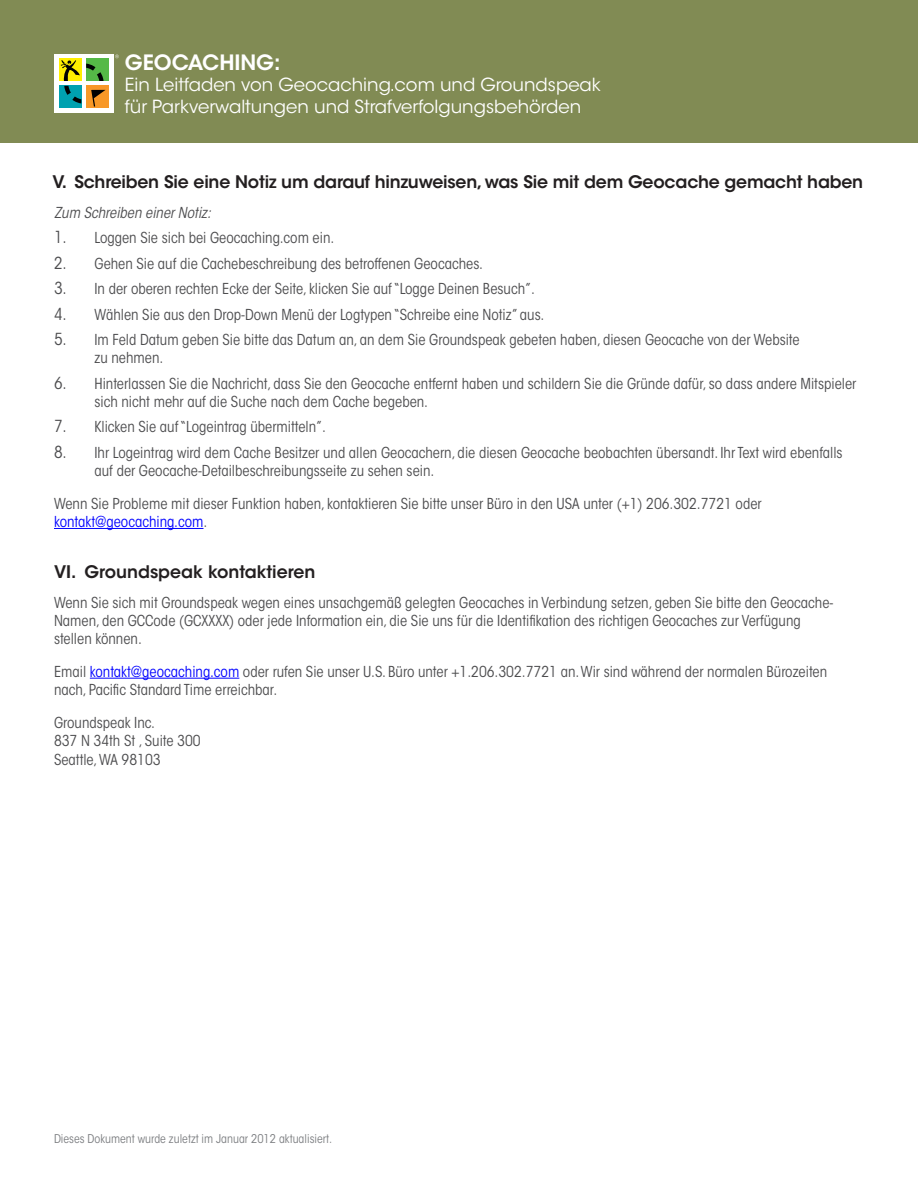
<style>
.page{position:relative;width:918px;height:1188px;background:#fff}
.page>*{position:absolute;margin:0;border:0;box-sizing:border-box;transform-origin:0 0}
.t1{font:600 21px "ITC Avant Garde Std";color:#fff}
.t2{font:18px/21.6px "ITC Avant Garde Std";color:#fff}
.t3{font:600 17.25px "ITC Avant Garde Std";letter-spacing:-.01em;color:#231f20}
.t4{font:condensed 15px/18px "ITC Avant Garde Std";color:#4d4d4f}
.t5{font:italic condensed 15px "ITC Avant Garde Std";color:#4d4d4f}
.t6{font:condensed 12px "ITC Avant Garde Std";color:#7c7e81}
.s1{font-size:16.5px}
.s2{color:#00f}
</style>
<div class="page">
<div style="left:0;top:0;width:918px;height:143px;background:#818b54"></div>
<div style="left:54px;top:54px;width:60px;height:59px;background:#fff"></div>
<svg style="left:115px;top:55px;width:4px;height:3px"></svg>
<div style="left:59px;top:59px;width:22px;height:22px;background:#ffef00"></div>
<div style="left:86px;top:59px;width:23px;height:22px;background:#55b947"></div>
<div style="left:59px;top:86px;width:22px;height:22px;background:#00a1b0"></div>
<div style="left:86px;top:86px;width:23px;height:22px;background:#f89828"></div>
<svg style="left:61px;top:60px;width:45px;height:47px"></svg>
<hr style="left:54px;top:528px;width:150px;height:1px;background:#00f">
<hr style="left:90px;top:678px;width:149px;height:1px;background:#00f">
<h1 class="t1" style="left:125px;top:49px;width:157px">GEOCACHING:</h1>
<p class="t2" style="left:125px;top:74px;width:478px">Ein Leitfaden von Geocaching.com und Groundspeak für Parkverwaltungen und Strafverfolgungsbehörden</p>
<p class="t3" style="left:52px;top:171px;width:812px">V. Schreiben Sie eine Notiz um darauf hinzuweisen, was Sie mit dem Geocache gemacht haben</p>
<p class="t5" style="left:54px;top:204px;width:159px">Zum Schreiben einer Notiz:</p>
<p class="t4" style="left:54px;top:229px;width:282px"><span class="s1">1.</span> Loggen Sie sich bei Geocaching.com ein.</p>
<p class="t4" style="left:54px;top:255px;width:431px"><span class="s1">2.</span> Gehen Sie auf die Cachebeschreibung des betroffenen Geocaches.</p>
<p class="t4" style="left:54px;top:280px;width:483px"><span class="s1">3.</span> In der oberen rechten Ecke der Seite, klicken Sie auf “Logge Deinen Besuch”.</p>
<p class="t4" style="left:54px;top:306px;width:492px"><span class="s1">4.</span> Wählen Sie aus den Drop-Down Menü der Logtypen “Schreibe eine Notiz” aus.</p>
<p class="t4" style="left:94px;top:331px;width:707px;text-indent:-40px"><span class="s1">5.</span> Im Feld Datum geben Sie bitte das Datum an, an dem Sie Groundspeak gebeten haben, diesen Geocache von der Website zu nehmen.</p>
<p class="t4" style="left:94px;top:375px;width:763px;text-indent:-40px"><span class="s1">6.</span> Hinterlassen Sie die Nachricht, dass Sie den Geocache entfernt haben und schildern Sie die Gründe dafür, so dass andere Mitspieler sich nicht mehr auf die Suche nach dem Cache begeben.</p>
<p class="t4" style="left:54px;top:418px;width:274px"><span class="s1">7.</span> Klicken Sie auf “Logeintrag übermitteln”.</p>
<p class="t4" style="left:94px;top:444px;width:750px;text-indent:-40px"><span class="s1">8.</span> Ihr Logeintrag wird dem Cache Besitzer und allen Geocachern, die diesen Geocache beobachten übersandt. Ihr Text wird ebenfalls auf der Geocache-Detailbeschreibungsseite zu sehen sein.</p>
<p class="t4" style="left:54px;top:495px;width:709px">Wenn Sie Probleme mit dieser Funktion haben, kontaktieren Sie bitte unser Büro in den USA unter (+1) 206.302.7721 oder <span class="s2">kontakt@geocaching.com</span>.</p>
<p class="t3" style="left:54px;top:560px;width:263px">VI. Groundspeak kontaktieren</p>
<p class="t4" style="left:54px;top:593px;width:781px">Wenn Sie sich mit Groundspeak wegen eines unsachgemäß gelegten Geocaches in Verbindung setzen, geben Sie bitte den Geocache-<br>Namen, den GCCode (GCXXXX) oder jede Information ein, die Sie uns für die Identifikation des richtigen Geocaches zur Verfügung stellen können.</p>
<p class="t4" style="left:54px;top:662px;width:775px">Email <span class="s2">kontakt@geocaching.com</span> oder rufen Sie unser U.S. Büro unter +1.206.302.7721 an. Wir sind während der normalen Bürozeiten nach, Pacific Standard Time erreichbar.</p>
<p class="t4" style="left:54px;top:713px;width:148px;line-height:18.5px">Groundspeak Inc.<br>837 N 34th St , Suite 300<br>Seattle, WA 98103</p>
<p class="t6" style="left:54px;top:1132px;width:280px">Dieses Dokument wurde zuletzt im Januar 2012 aktualisiert.</p>
</div>
